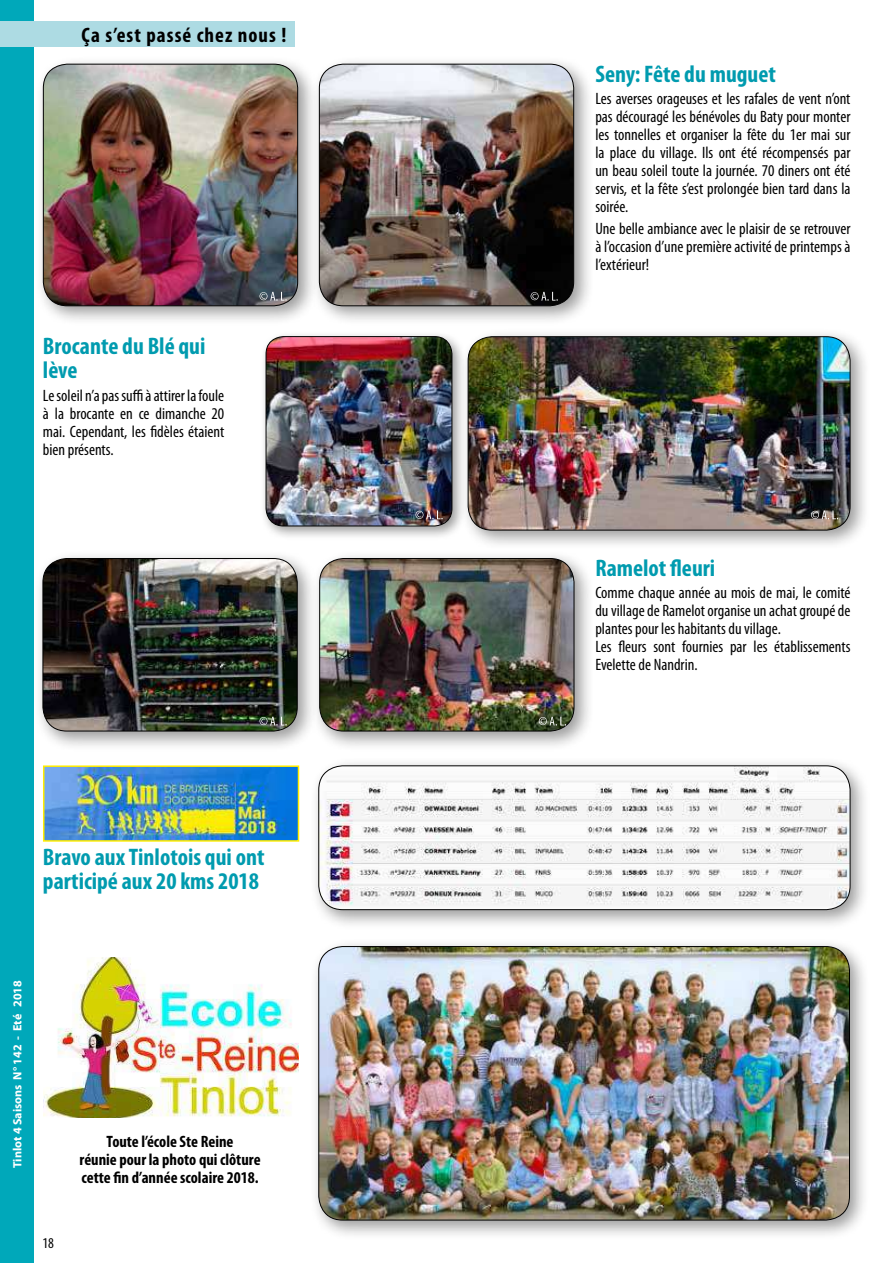
<style>
.page{position:relative;width:893px;height:1263px;background:#fff}
.page>*{position:absolute;margin:0;border:0;box-sizing:border-box;transform-origin:0 0}
.t1{font:700 condensed 24px/24px "Myriad Pro";color:#009baf}
.t2{font:700 condensed 21px "Myriad Pro";letter-spacing:.05em;color:#000}
.t3{font:condensed 16.5px/18px "Myriad Pro";color:#000;text-align:justify}
.t4{font:700 condensed 16.5px/18px "Myriad Pro";color:#000;text-align:center}
.t5{font:condensed 15px "Myriad Pro";color:#000}
.t6{font:700 12px "Myriad Pro";color:#fff}
</style>
<div class="page">
<div style="left:0;top:0;width:34px;height:1263px;background:#00a8ba"></div>
<div style="left:0;top:21px;width:295px;height:26px;background:#addbe3"></div>
<div style="left:310px;top:938px;width:560px;height:303px;background:#000;opacity:.4"></div>
<img style="left:319px;top:946px;width:530px;height:274px">
<div style="left:318px;top:946px;width:532px;height:274px;border:1px solid #000;border-radius:24px"></div>
<div style="left:34px;top:550px;width:284px;height:202px;background:#000;opacity:.4"></div>
<img style="left:43px;top:558px;width:254px;height:173px">
<div style="left:43px;top:558px;width:255px;height:173px;border:1px solid #000;border-radius:24px"></div>
<div style="left:311px;top:550px;width:283px;height:202px;background:#000;opacity:.4"></div>
<img style="left:320px;top:558px;width:254px;height:173px">
<div style="left:319px;top:558px;width:255px;height:173px;border:1px solid #000;border-radius:24px"></div>
<div style="left:35px;top:55px;width:283px;height:272px;background:#000;opacity:.4"></div>
<img style="left:43px;top:64px;width:255px;height:242px">
<div style="left:43px;top:64px;width:255px;height:242px;border:1px solid #000;border-radius:24px"></div>
<div style="left:311px;top:55px;width:283px;height:272px;background:#000;opacity:.4"></div>
<img style="left:319px;top:64px;width:255px;height:242px">
<div style="left:319px;top:64px;width:255px;height:242px;border:1px solid #000;border-radius:24px"></div>
<div style="left:459px;top:328px;width:411px;height:222px;background:#000;opacity:.4"></div>
<img style="left:468px;top:337px;width:382px;height:193px">
<div style="left:468px;top:336px;width:382px;height:194px;border:1px solid #000;border-radius:24px"></div>
<div style="left:310px;top:757px;width:561px;height:173px;background:#000;opacity:.4"></div>
<img style="left:319px;top:766px;width:531px;height:144px">
<div style="left:318px;top:765px;width:532px;height:145px;border:1px solid #000;border-radius:24px"></div>
<div style="left:260px;top:331px;width:207px;height:210px;background:#000;opacity:.4"></div>
<img style="left:266px;top:337px;width:186px;height:189px">
<div style="left:266px;top:336px;width:186px;height:190px;border:1px solid #000;border-radius:18px"></div>
<img style="left:46px;top:768px;width:250px;height:71px">
<div style="left:43px;top:765px;width:256px;height:77px;border:2px solid #ffed00"></div>
<img style="left:43px;top:957px;width:255px;height:161px">
<svg style="left:260px;top:292px;width:27px;height:9px"></svg>
<svg style="left:531px;top:292px;width:27px;height:9px"></svg>
<svg style="left:415px;top:510px;width:28px;height:9px"></svg>
<svg style="left:811px;top:510px;width:27px;height:9px"></svg>
<svg style="left:539px;top:717px;width:27px;height:9px"></svg>
<svg style="left:260px;top:717px;width:27px;height:9px"></svg>
<p class="t2" style="left:81px;top:22px;width:206px">Ça s’est passé chez nous !</p>
<h1 class="t1" style="left:43px;top:334px;width:164px">Brocante du Blé qui lève</h1>
<p class="t3" style="left:43px;top:386px;width:183px">Le soleil n’a pas suffi à attirer la foule à la brocante en ce dimanche 20 mai. Cependant, les fidèles étaient bien présents.</p>
<h1 class="t1" style="left:43px;top:845px;width:223px">Bravo aux Tinlotois qui ont participé aux 20 kms 2018</h1>
<p class="t6" style="left:10px;top:1168px;width:189px;rotate:-90deg">Tinlot 4 Saisons N° 142 - Eté 2018</p>
<p class="t5" style="left:43px;top:1234px;width:13px">18</p>
<p class="t4" style="left:80px;top:1132px;width:183px">Toute l’école Ste Reine<br>réunie pour la photo qui clôture cette fin d’année scolaire 2018.</p>
<h1 class="t1" style="left:595px;top:61px;width:182px">Seny: Fête du muguet</h1>
<p class="t3" style="left:595px;top:89px;width:257px">Les averses orageuses et les rafales de vent n’ont pas découragé les bénévoles du Baty pour monter les tonnelles et organiser la fête du 1er mai sur la place du village. Ils ont été récompensés par un beau soleil toute la journée. 70 diners ont été servis, et la fête s’est prolongée bien tard dans la soirée.</p>
<p class="t3" style="left:595px;top:220px;width:257px">Une belle ambiance avec le plaisir de se retrouver à l’occasion d’une première activité de printemps à l’extérieur!</p>
<h1 class="t1" style="left:595px;top:556px;width:121px">Ramelot fleuri</h1>
<p class="t3" style="left:595px;top:584px;width:257px;text-align:left">Comme chaque année au mois de mai, le comité du village de Ramelot organise un achat groupé de plantes pour les habitants du village.<br>Les fleurs sont fournies par les établissements Evelette de Nandrin.</p>
</div>
